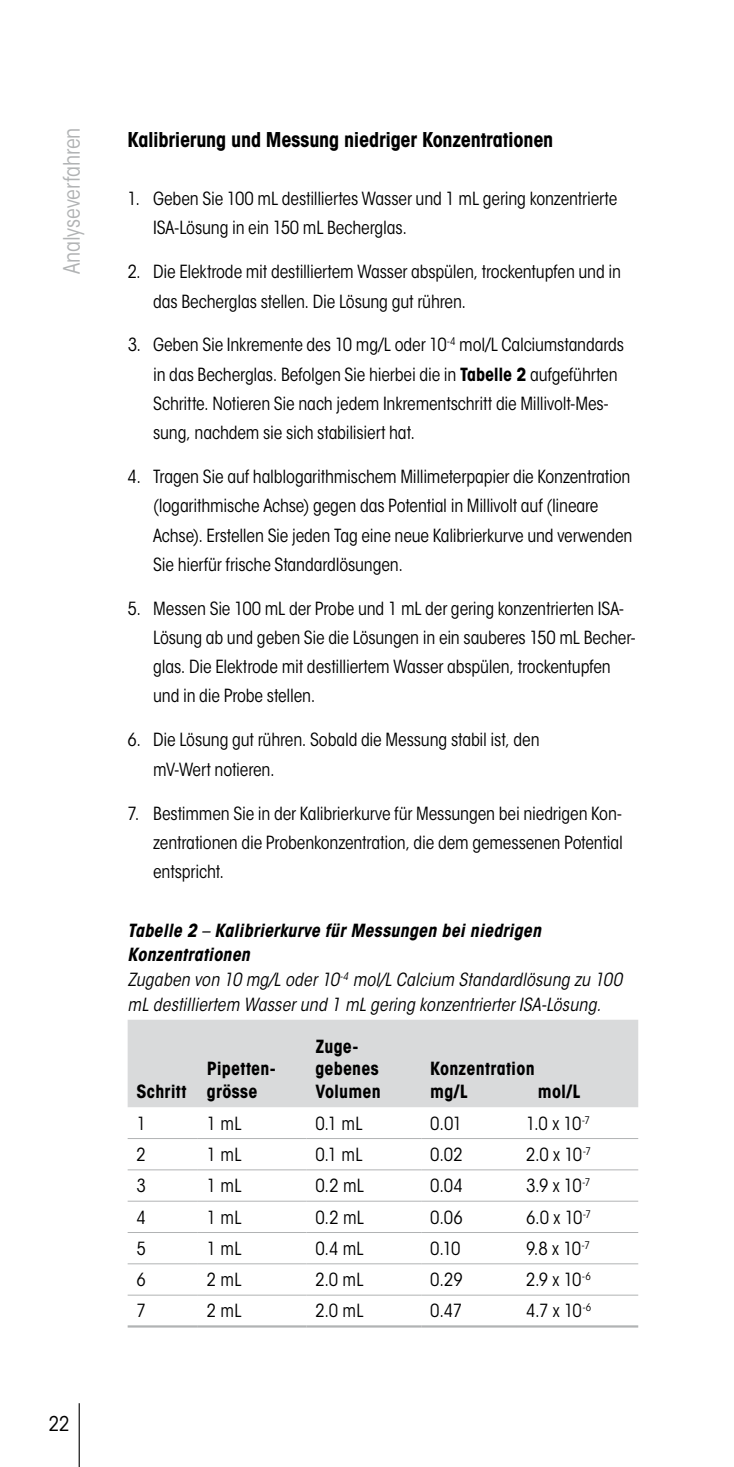
<style>
.page{position:relative;width:734px;height:1467px;background:#fff}
.page>*{position:absolute;margin:0;border:0;box-sizing:border-box;transform-origin:0 0}
.t1{font:condensed 22.5px "ITC Avant Garde Std";letter-spacing:-.005em;color:#b1b3b4}
.t2{font:700 condensed 20.25px "ITC Avant Garde Std";letter-spacing:-.015em;color:#000}
.t3{font:condensed 20.25px "ITC Avant Garde Std";color:#000}
.t4{font:condensed 18px/29.2px "ITC Avant Garde Std";letter-spacing:-.01em;color:#000}
.t5{font:italic condensed 18px/24.8px "ITC Avant Garde Std";letter-spacing:.01em;color:#000}
.t6{font:700 condensed 18px/22.5px "ITC Avant Garde Std";letter-spacing:.01em;color:#000}
.s1{font-weight:700}
</style>
<div class="page">
<hr style="left:79px;top:1403px;width:1px;height:64px;background:#000">
<div style="left:128px;top:1020px;width:510px;height:87px;background:#d9dadb"></div>
<hr style="left:128px;top:1138px;width:70px;height:1px;background:#b1b3b4">
<hr style="left:198px;top:1138px;width:108px;height:1px;background:#b1b3b4">
<hr style="left:306px;top:1138px;width:115px;height:1px;background:#b1b3b4">
<hr style="left:421px;top:1138px;width:96px;height:1px;background:#b1b3b4">
<hr style="left:517px;top:1138px;width:121px;height:1px;background:#b1b3b4">
<hr style="left:128px;top:1169px;width:70px;height:1px;background:#b1b3b4">
<hr style="left:198px;top:1169px;width:108px;height:1px;background:#b1b3b4">
<hr style="left:306px;top:1169px;width:115px;height:1px;background:#b1b3b4">
<hr style="left:421px;top:1169px;width:96px;height:1px;background:#b1b3b4">
<hr style="left:517px;top:1169px;width:121px;height:1px;background:#b1b3b4">
<hr style="left:128px;top:1201px;width:70px;height:1px;background:#b1b3b4">
<hr style="left:198px;top:1201px;width:108px;height:1px;background:#b1b3b4">
<hr style="left:306px;top:1201px;width:115px;height:1px;background:#b1b3b4">
<hr style="left:421px;top:1201px;width:96px;height:1px;background:#b1b3b4">
<hr style="left:517px;top:1201px;width:121px;height:1px;background:#b1b3b4">
<hr style="left:128px;top:1232px;width:70px;height:1px;background:#b1b3b4">
<hr style="left:198px;top:1232px;width:108px;height:1px;background:#b1b3b4">
<hr style="left:306px;top:1232px;width:115px;height:1px;background:#b1b3b4">
<hr style="left:421px;top:1232px;width:96px;height:1px;background:#b1b3b4">
<hr style="left:517px;top:1232px;width:121px;height:1px;background:#b1b3b4">
<hr style="left:128px;top:1263px;width:70px;height:1px;background:#b1b3b4">
<hr style="left:198px;top:1263px;width:108px;height:1px;background:#b1b3b4">
<hr style="left:306px;top:1263px;width:115px;height:1px;background:#b1b3b4">
<hr style="left:421px;top:1263px;width:96px;height:1px;background:#b1b3b4">
<hr style="left:517px;top:1263px;width:121px;height:1px;background:#b1b3b4">
<hr style="left:128px;top:1295px;width:70px;height:1px;background:#b1b3b4">
<hr style="left:198px;top:1295px;width:108px;height:1px;background:#b1b3b4">
<hr style="left:306px;top:1295px;width:115px;height:1px;background:#b1b3b4">
<hr style="left:421px;top:1295px;width:96px;height:1px;background:#b1b3b4">
<hr style="left:517px;top:1295px;width:121px;height:1px;background:#b1b3b4">
<hr style="left:128px;top:1325px;width:70px;height:3px;background:#b1b3b4">
<hr style="left:198px;top:1325px;width:108px;height:3px;background:#b1b3b4">
<hr style="left:306px;top:1325px;width:115px;height:3px;background:#b1b3b4">
<hr style="left:421px;top:1325px;width:96px;height:3px;background:#b1b3b4">
<hr style="left:517px;top:1325px;width:121px;height:3px;background:#b1b3b4">
<p class="t1" style="left:58px;top:274px;width:148px;rotate:-90deg">Analyseverfahren</p>
<p class="t3" style="left:49px;top:1411px;width:23px">22</p>
<p class="t2" style="left:128px;top:126px;width:427px">Kalibrierung und Messung niedriger Konzentrationen</p>
<p class="t4" style="left:153px;top:184px;width:465px;text-indent:-26px">1. Geben Sie 100 mL destilliertes Wasser und 1 mL gering konzentrierte<br>ISA-Lösung in ein 150 mL Becherglas.</p>
<p class="t4" style="left:153px;top:257px;width:469px;text-indent:-26px">2. Die Elektrode mit destilliertem Wasser abspülen, trockentupfen und in das Becherglas stellen. Die Lösung gut rühren.</p>
<p class="t4" style="left:153px;top:330px;width:472px;text-indent:-25px">3. Geben Sie Inkremente des 10 mg/L oder 10<sup>-4</sup> mol/L Calciumstandards in das Becherglas. Befolgen Sie hierbei die in <span class="s1">Tabelle 2</span> aufgeführten Schritte. Notieren Sie nach jedem Inkrementschritt die Millivolt-Mes&shy;sung, nachdem sie sich stabilisiert hat.</p>
<p class="t4" style="left:153px;top:462px;width:480px;text-indent:-26px">4. Tragen Sie auf halblogarithmischem Millimeterpapier die Konzentration (logarithmische Achse) gegen das Potential in Millivolt auf (lineare Achse). Erstellen Sie jeden Tag eine neue Kalibrierkurve und verwenden Sie hierfür frische Standardlösungen.</p>
<p class="t4" style="left:153px;top:594px;width:483px;text-indent:-26px">5. Messen Sie 100 mL der Probe und 1 mL der gering konzentrierten ISA-Lösung ab und geben Sie die Lösungen in ein sauberes 150 mL Becher&shy;glas. Die Elektrode mit destilliertem Wasser abspülen, trockentupfen und in die Probe stellen.</p>
<p class="t4" style="left:153px;top:725px;width:388px;text-indent:-26px">6. Die Lösung gut rühren. Sobald die Messung stabil ist, den mV-Wert notieren.</p>
<p class="t4" style="left:153px;top:798px;width:471px;text-align:justify;text-indent:-26px">7. Bestimmen Sie in der Kalibrierkurve für Messungen bei niedrigen Kon&shy;zentrationen die Probenkonzentration, die dem gemessenen Potential entspricht.</p>
<p class="t5" style="left:128px;top:918px;width:496px"><span class="s1">Tabelle 2</span> – <span class="s1">Kalibrierkurve für Messungen bei niedrigen Konzentrationen<br></span>Zugaben von 10 mg/L oder 10<sup>-4</sup> mol/L Calcium Standardlösung zu 100 mL destilliertem Wasser und 1 mL gering konzentrierter ISA-Lösung.</p>
<p class="t6" style="left:137px;top:1079px;width:51px">Schritt</p>
<p class="t6" style="left:207px;top:1057px;width:70px">Pipetten&shy;grösse</p>
<p class="t6" style="left:315px;top:1034px;width:67px">Zuge&shy;gebenes<br>Volumen</p>
<p class="t6" style="left:430px;top:1057px;width:106px">Konzentration mg/L</p>
<p class="t6" style="left:538px;top:1079px;width:44px">mol/L</p>
<p class="t4" style="left:137px;top:1108px;width:11px">1</p>
<p class="t4" style="left:207px;top:1108px;width:36px">1 mL</p>
<p class="t4" style="left:315px;top:1108px;width:49px">0.1 mL</p>
<p class="t4" style="left:430px;top:1108px;width:33px">0.01</p>
<p class="t4" style="left:526px;top:1108px;width:65px">1.0 x 10<sup>-7</sup></p>
<p class="t4" style="left:137px;top:1140px;width:11px">2</p>
<p class="t4" style="left:207px;top:1140px;width:36px">1 mL</p>
<p class="t4" style="left:315px;top:1140px;width:49px">0.1 mL</p>
<p class="t4" style="left:430px;top:1140px;width:34px">0.02</p>
<p class="t4" style="left:526px;top:1140px;width:66px">2.0 x 10<sup>-7</sup></p>
<p class="t4" style="left:137px;top:1171px;width:11px">3</p>
<p class="t4" style="left:207px;top:1171px;width:36px">1 mL</p>
<p class="t4" style="left:315px;top:1171px;width:50px">0.2 mL</p>
<p class="t4" style="left:430px;top:1171px;width:34px">0.04</p>
<p class="t4" style="left:526px;top:1171px;width:66px">3.9 x 10<sup>-7</sup></p>
<p class="t4" style="left:137px;top:1202px;width:11px">4</p>
<p class="t4" style="left:207px;top:1202px;width:36px">1 mL</p>
<p class="t4" style="left:315px;top:1202px;width:50px">0.2 mL</p>
<p class="t4" style="left:430px;top:1202px;width:34px">0.06</p>
<p class="t4" style="left:526px;top:1202px;width:67px">6.0 x 10<sup>-7</sup></p>
<p class="t4" style="left:137px;top:1234px;width:11px">5</p>
<p class="t4" style="left:207px;top:1234px;width:36px">1 mL</p>
<p class="t4" style="left:315px;top:1234px;width:50px">0.4 mL</p>
<p class="t4" style="left:430px;top:1234px;width:32px">0.10</p>
<p class="t4" style="left:526px;top:1234px;width:65px">9.8 x 10<sup>-7</sup></p>
<p class="t4" style="left:137px;top:1265px;width:11px">6</p>
<p class="t4" style="left:207px;top:1265px;width:36px">2 mL</p>
<p class="t4" style="left:315px;top:1265px;width:50px">2.0 mL</p>
<p class="t4" style="left:430px;top:1265px;width:34px">0.29</p>
<p class="t4" style="left:526px;top:1265px;width:66px">2.9 x 10<sup>-6</sup></p>
<p class="t4" style="left:137px;top:1296px;width:11px">7</p>
<p class="t4" style="left:207px;top:1296px;width:36px">2 mL</p>
<p class="t4" style="left:315px;top:1296px;width:50px">2.0 mL</p>
<p class="t4" style="left:430px;top:1296px;width:33px">0.47</p>
<p class="t4" style="left:526px;top:1296px;width:67px">4.7 x 10<sup>-6</sup></p>
</div>
